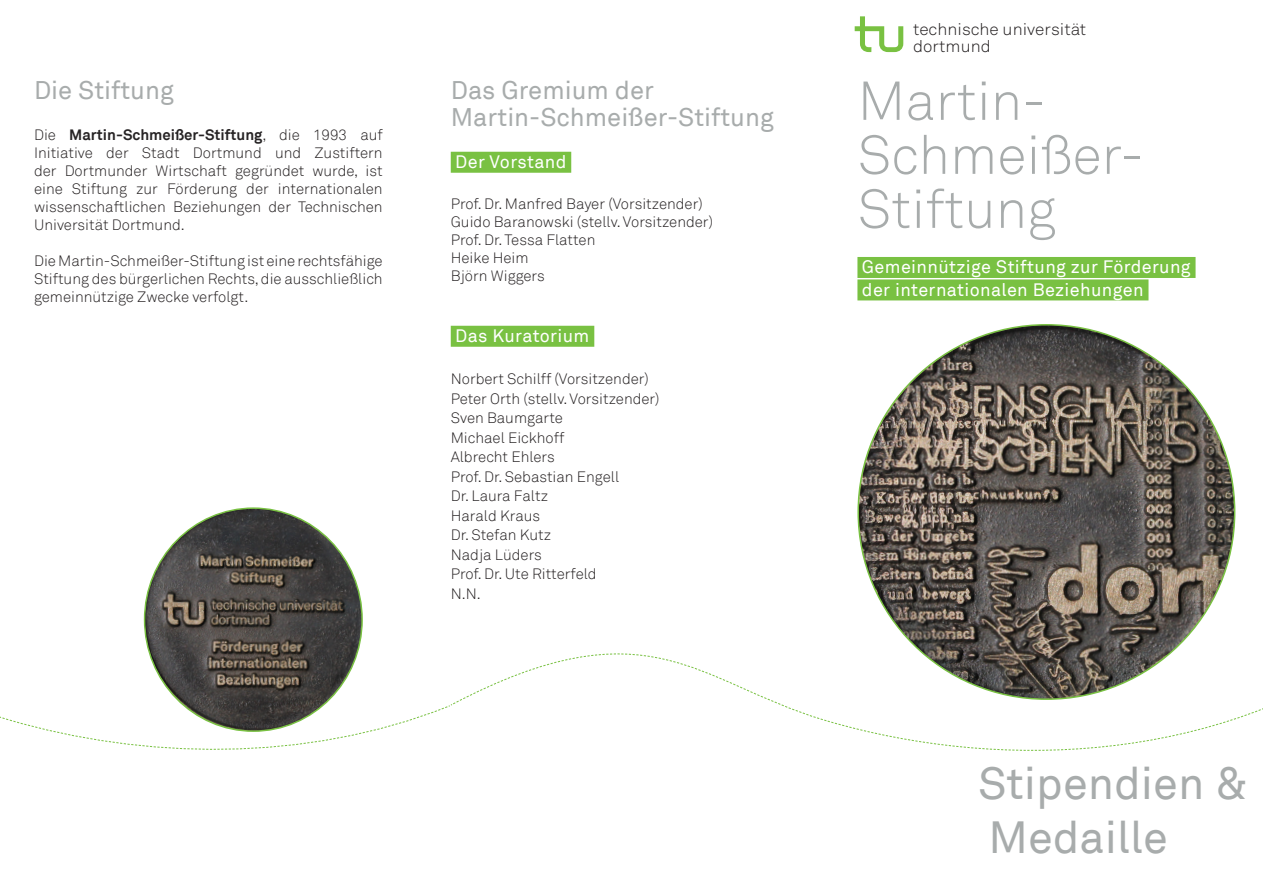
<style>
.page{position:relative;width:1263px;height:893px;background:#fff}
.page>*{position:absolute;margin:0;border:0;box-sizing:border-box;transform-origin:0 0}
.Rubrik_Neu{font:300 54px/54px "Akkurat";color:#a8acac}
.t1{font:45px "Akkurat";color:#a8acac}
.Rubrik_Neu-2{font:25.5px/27px "Akkurat";color:#a8acac}
.Headline{font:18px "Akkurat";letter-spacing:.02em;color:#fff}
.Rubrik_Neu-3{font:18px "Akkurat";letter-spacing:.02em;color:#fff}
.t2{font:300 16.65px/17.4px "Akkurat";color:#231f20;scale:1.04 1}
.t3{font:300 15px/18px "Akkurat";color:#231f20;text-align:justify}
.s1{font-weight:700;color:#262324}
</style>
<div class="page">
<svg style="left:855px;top:16px;width:48px;height:36px"></svg>
<div style="left:451px;top:152px;width:120px;height:21px;background:#79c142"></div>
<div style="left:451px;top:326px;width:143px;height:21px;background:#79c142"></div>
<img style="left:860px;top:325px;width:375px;height:318px">
<div style="left:857px;top:257px;width:338px;height:21px;background:#79c142"></div>
<div style="left:857px;top:279px;width:291px;height:21px;background:#79c142"></div>
<svg style="left:829px;top:722px;width:397px;height:29px"></svg>
<svg style="left:824px;top:643px;width:439px;height:79px"></svg>
<svg style="left:0;top:604px;width:823px;height:146px"></svg>
<img style="left:145px;top:508px;width:217px;height:223px">
<p class="Rubrik_Neu-2" style="left:34px;top:77px;width:141px">Die Stiftung</p>
<p class="t3" style="left:34px;top:126px;width:350px">Die <span class="s1">Martin-Schmeißer-Stiftung</span>, die 1993 auf Initiative der Stadt Dortmund und Zustiftern der Dortmunder Wirtschaft gegründet wurde, ist eine Stiftung zur Förderung der internationalen wissenschaftlichen Beziehungen der Technischen Universität Dortmund.</p>
<p class="t3" style="left:34px;top:252px;width:350px">Die Martin-Schmeißer-Stiftung ist eine rechtsfähige Stiftung des bürgerlichen Rechts, die ausschließlich gemeinnützige Zwecke verfolgt.</p>
<p class="Rubrik_Neu-2" style="left:451px;top:77px;width:325px">Das Gremium der<br>Martin-Schmeißer-Stiftung</p>
<p class="Rubrik_Neu-3" style="left:455px;top:151px;width:113px">Der Vorstand</p>
<p class="t3" style="left:451px;top:195px;width:254px">Prof. Dr. Manfred Bayer (Vorsitzender)</p>
<p class="t3" style="left:451px;top:213px;width:264px">Guido Baranowski (stellv. Vorsitzender)</p>
<p class="t3" style="left:451px;top:231px;width:146px">Prof. Dr. Tessa Flatten</p>
<p class="t3" style="left:451px;top:249px;width:79px">Heike Heim</p>
<p class="t3" style="left:451px;top:267px;width:96px">Björn Wiggers</p>
<p class="Rubrik_Neu-3" style="left:455px;top:325px;width:136px">Das Kuratorium</p>
<p class="t3" style="left:451px;top:370px;width:200px">Norbert Schilff (Vorsitzender)</p>
<p class="t3" style="left:451px;top:390px;width:210px">Peter Orth (stellv. Vorsitzender)</p>
<p class="t3" style="left:451px;top:409px;width:114px">Sven Baumgarte</p>
<p class="t3" style="left:451px;top:429px;width:115px">Michael Eickhoff</p>
<p class="t3" style="left:451px;top:448px;width:106px">Albrecht Ehlers</p>
<p class="t3" style="left:451px;top:468px;width:170px">Prof. Dr. Sebastian Engell</p>
<p class="t3" style="left:451px;top:487px;width:99px">Dr. Laura Faltz</p>
<p class="t3" style="left:451px;top:507px;width:91px">Harald Kraus</p>
<p class="t3" style="left:451px;top:526px;width:102px">Dr. Stefan Kutz</p>
<p class="t3" style="left:451px;top:546px;width:93px">Nadja Lüders</p>
<p class="t3" style="left:451px;top:565px;width:147px">Prof. Dr. Ute Ritterfeld</p>
<p class="t3" style="left:451px;top:585px;width:32px">N.N.</p>
<p class="t2" style="left:913px;top:21px;width:168px">technische universität dortmund</p>
<p class="Rubrik_Neu" style="left:858px;top:75px;width:288px">Martin-<br>Schmeißer-<br>Stiftung</p>
<p class="Headline" style="left:862px;top:257px;width:330px">Gemeinnützige Stiftung zur Förderung</p>
<p class="Headline" style="left:862px;top:279px;width:283px">der internationalen Beziehungen</p>
<p class="t1" style="left:978px;top:757px;width:271px">Stipendien &amp;</p>
<p class="t1" style="left:988px;top:811px;width:181px">Medaille</p>
</div>
